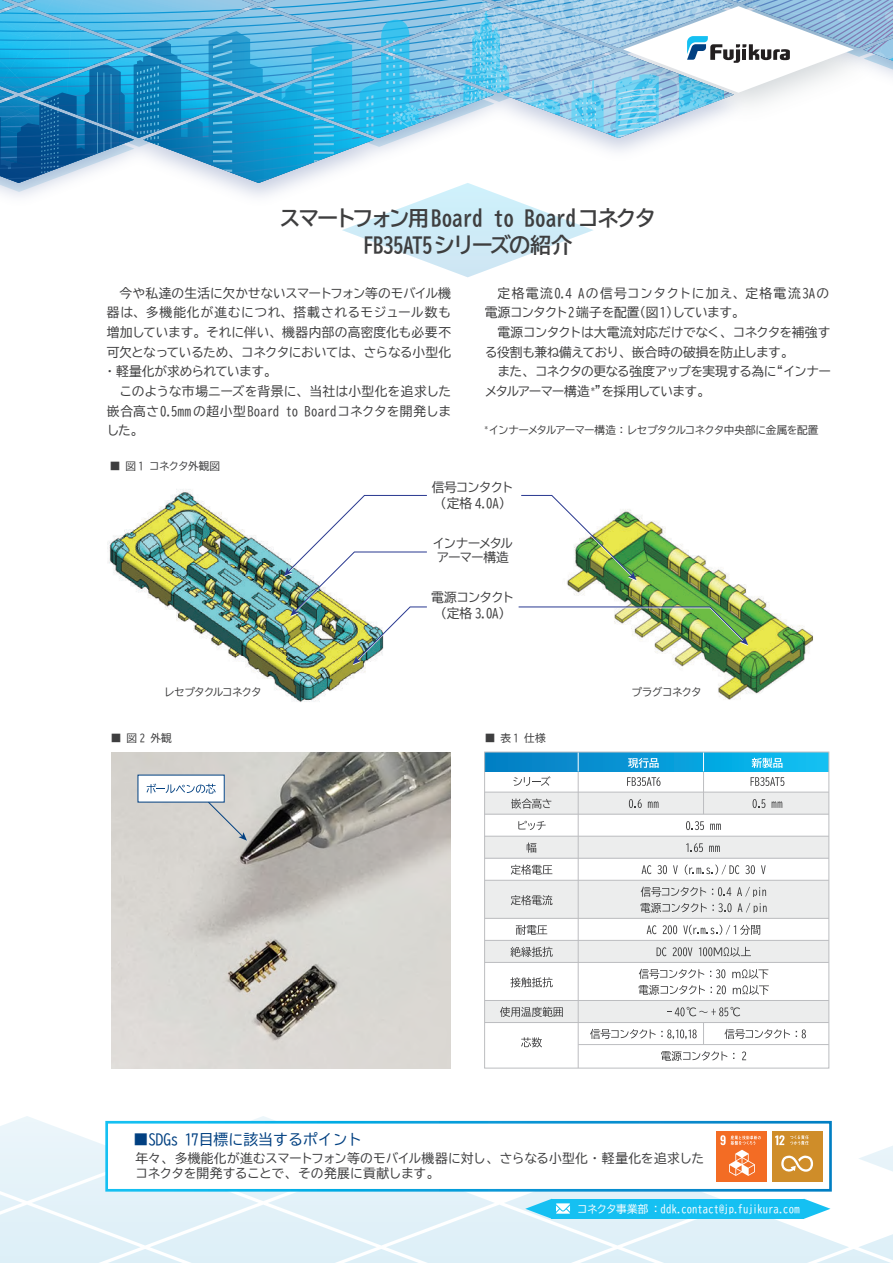
<style>
.page{position:relative;width:893px;height:1263px;background:#fff}
.page>*{position:absolute;margin:0;border:0;box-sizing:border-box;transform-origin:0 0}
.t1{font:21.3px/26.5px "BIZ UD Gothic Bold";letter-spacing:-.035em;color:#3e3e3f;text-align:center}
.t2{font:14.85px "BIZ UD Gothic";color:#014081}
.t3{font:12.75px/19.6px "BIZ UD Gothic";letter-spacing:-.025em;color:#3e3e3f;text-align:justify}
.t4{font:12.75px/14.9px "BIZ UD Gothic";letter-spacing:-.005em;color:#3e3e3f}
.t5{font:12.75px/19.6px "BIZ UD Gothic";letter-spacing:.015em;color:#3e3e3f}
.t6{font:12.75px/19.6px "BIZ UD Gothic";letter-spacing:-.06em;color:#3e3e3f}
.t7{font:12.75px/16.4px "BIZ UD Gothic";letter-spacing:-.05em;color:#3e3e3f}
.t8{font:12.75px/16.4px "BIZ UD Gothic";letter-spacing:-.08em;color:#3e3e3f}
.t9{font:12.75px/13.4px "BIZ UD Gothic";letter-spacing:-.1em;color:#3e3e3f;text-align:center}
.t10{font:10.65px "BIZ UD Gothic";letter-spacing:-.065em;color:#3e3e3f}
.t11{font:10.65px "BIZ UD Gothic";color:#fff}
.t12{font:10.65px "BIZ UD Gothic";letter-spacing:-.09em;color:#3e3e3f}
</style>
<div class="page">
<svg style="left:0;top:1116px;width:893px;height:147px"></svg>
<img style="left:0;top:183px;width:301px;height:14px">
<svg style="left:0;top:0;width:150px;height:9px"></svg>
<svg style="left:0;top:9px;width:310px;height:174px"></svg>
<svg style="left:97px;top:26px;width:213px;height:157px"></svg>
<img style="left:856px;top:0;width:37px;height:77px">
<svg style="left:310px;top:0;width:546px;height:277px"></svg>
<img style="left:107px;top:489px;width:284px;height:213px">
<img style="left:567px;top:515px;width:246px;height:185px">
<div style="left:485px;top:792px;width:344px;height:22px;background:#eceded"></div>
<div style="left:485px;top:836px;width:344px;height:22px;background:#eceded"></div>
<div style="left:485px;top:940px;width:344px;height:22px;background:#eceded"></div>
<div style="left:485px;top:1001px;width:344px;height:22px;background:#eceded"></div>
<div style="left:485px;top:880px;width:344px;height:38px;background:#eceded"></div>
<hr style="left:578px;top:752px;width:1px;height:316px;background:#bcbdc0">
<hr style="left:703px;top:771px;width:1px;height:43px;background:#bcbdc0">
<svg style="left:703px;top:1023px;width:1px;height:21px"></svg>
<hr style="left:485px;top:792px;width:344px;height:1px;background:#bcbdc0">
<hr style="left:485px;top:771px;width:344px;height:1px;background:#bcbdc0">
<hr style="left:485px;top:814px;width:344px;height:1px;background:#bcbdc0">
<hr style="left:485px;top:836px;width:344px;height:1px;background:#bcbdc0">
<hr style="left:485px;top:858px;width:344px;height:1px;background:#bcbdc0">
<hr style="left:485px;top:880px;width:344px;height:1px;background:#bcbdc0">
<hr style="left:485px;top:918px;width:344px;height:1px;background:#bcbdc0">
<hr style="left:485px;top:940px;width:344px;height:1px;background:#bcbdc0">
<hr style="left:485px;top:962px;width:344px;height:1px;background:#bcbdc0">
<hr style="left:485px;top:1000px;width:344px;height:1px;background:#bcbdc0">
<hr style="left:485px;top:1022px;width:344px;height:1px;background:#bcbdc0">
<hr style="left:578px;top:1044px;width:251px;height:1px;background:#bcbdc0">
<div style="left:485px;top:752px;width:344px;height:19px;background:linear-gradient(to right,#057ac1,#0dc0f3)"></div>
<div style="left:484px;top:752px;width:345px;height:316px;border:1px solid #bcbdc0"></div>
<svg style="left:661px;top:1051px;width:66px;height:10px"></svg>
<svg style="left:742px;top:1051px;width:4px;height:9px"></svg>
<svg style="left:521px;top:1037px;width:21px;height:10px"></svg>
<svg style="left:590px;top:1029px;width:107px;height:10px"></svg>
<svg style="left:724px;top:1029px;width:66px;height:10px"></svg>
<svg style="left:796px;top:1029px;width:10px;height:9px"></svg>
<svg style="left:500px;top:1007px;width:63px;height:10px"></svg>
<svg style="left:667px;top:1007px;width:73px;height:9px"></svg>
<svg style="left:639px;top:985px;width:66px;height:10px"></svg>
<svg style="left:711px;top:985px;width:15px;height:9px"></svg>
<svg style="left:733px;top:985px;width:36px;height:10px"></svg>
<svg style="left:510px;top:977px;width:43px;height:10px"></svg>
<svg style="left:639px;top:969px;width:65px;height:10px"></svg>
<svg style="left:710px;top:969px;width:15px;height:9px"></svg>
<svg style="left:732px;top:969px;width:36px;height:10px"></svg>
<svg style="left:510px;top:947px;width:43px;height:10px"></svg>
<svg style="left:657px;top:947px;width:9px;height:9px"></svg>
<svg style="left:673px;top:947px;width:19px;height:9px"></svg>
<svg style="left:699px;top:947px;width:52px;height:10px"></svg>
<svg style="left:516px;top:925px;width:31px;height:10px"></svg>
<svg style="left:647px;top:925px;width:9px;height:9px"></svg>
<svg style="left:663px;top:925px;width:14px;height:9px"></svg>
<svg style="left:683px;top:925px;width:77px;height:10px"></svg>
<svg style="left:641px;top:903px;width:89px;height:10px"></svg>
<svg style="left:727px;top:903px;width:5px;height:9px"></svg>
<svg style="left:737px;top:903px;width:30px;height:10px"></svg>
<svg style="left:511px;top:895px;width:41px;height:10px"></svg>
<svg style="left:641px;top:886px;width:65px;height:11px"></svg>
<svg style="left:712px;top:887px;width:19px;height:9px"></svg>
<svg style="left:737px;top:887px;width:29px;height:10px"></svg>
<svg style="left:511px;top:865px;width:41px;height:10px"></svg>
<svg style="left:642px;top:865px;width:9px;height:9px"></svg>
<svg style="left:657px;top:865px;width:10px;height:9px"></svg>
<svg style="left:673px;top:865px;width:5px;height:9px"></svg>
<svg style="left:685px;top:865px;width:54px;height:10px"></svg>
<svg style="left:745px;top:865px;width:10px;height:9px"></svg>
<svg style="left:761px;top:865px;width:5px;height:9px"></svg>
<svg style="left:527px;top:842px;width:9px;height:11px"></svg>
<svg style="left:686px;top:843px;width:17px;height:9px"></svg>
<svg style="left:709px;top:845px;width:11px;height:7px"></svg>
<svg style="left:518px;top:821px;width:28px;height:9px"></svg>
<svg style="left:686px;top:821px;width:18px;height:9px"></svg>
<svg style="left:710px;top:823px;width:11px;height:7px"></svg>
<svg style="left:511px;top:798px;width:40px;height:11px"></svg>
<svg style="left:629px;top:799px;width:13px;height:9px"></svg>
<svg style="left:648px;top:801px;width:10px;height:7px"></svg>
<svg style="left:753px;top:799px;width:12px;height:9px"></svg>
<svg style="left:772px;top:801px;width:10px;height:7px"></svg>
<svg style="left:513px;top:776px;width:37px;height:10px"></svg>
<svg style="left:627px;top:777px;width:33px;height:9px"></svg>
<svg style="left:751px;top:777px;width:33px;height:9px"></svg>
<svg style="left:628px;top:758px;width:31px;height:10px"></svg>
<svg style="left:752px;top:758px;width:30px;height:10px"></svg>
<svg style="left:703px;top:752px;width:1px;height:19px"></svg>
<svg style="left:578px;top:752px;width:1px;height:19px"></svg>
<img style="left:112px;top:752px;width:338px;height:316px">
<div style="left:107px;top:1122px;width:723px;height:68px;background:#fff"></div>
<div style="left:105px;top:1121px;width:727px;height:70px;border:3px solid #fff"></div>
<div style="left:772px;top:1131px;width:51px;height:50px;background:#cf8d29"></div>
<svg style="left:775px;top:1135px;width:9px;height:10px"></svg>
<svg style="left:781px;top:1155px;width:32px;height:17px"></svg>
<svg style="left:790px;top:1135px;width:19px;height:10px"></svg>
<div style="left:716px;top:1131px;width:51px;height:50px;background:#f36c24"></div>
<svg style="left:720px;top:1135px;width:41px;height:41px"></svg>
<div style="left:138px;top:775px;width:86px;height:27px;background:#fff"></div>
<svg style="left:146px;top:783px;width:70px;height:10px"></svg>
<svg style="left:284px;top:495px;width:143px;height:170px"></svg>
<svg style="left:521px;top:495px;width:115px;height:86px"></svg>
<img style="left:518px;top:606px;width:230px;height:40px">
<svg style="left:207px;top:801px;width:40px;height:40px"></svg>
<svg style="left:804px;top:1199px;width:26px;height:20px"></svg>
<div style="left:552px;top:1199px;width:252px;height:20px;background:#15c0f2"></div>
<svg style="left:525px;top:1199px;width:46px;height:20px"></svg>
<h1 class="t1" style="left:280px;top:205px;width:378px">スマートフォン用Board to Boardコネクタ<br>FB35AT5シリーズの紹介</h1>
<p class="t3" style="left:104px;top:283px;width:349px;text-indent:16px">今や私達の生活に欠かせないスマートフォン等のモバイル機器は、多機能化が進むにつれ、搭載されるモジュール数も増加しています。それに伴い、機器内部の高密度化も必要不可欠となっているため、コネクタにおいては、さらなる小型化・軽量化が求められています。</p>
<p class="t3" style="left:107px;top:381px;width:346px;text-indent:13px">このような市場ニーズを背景に、当社は小型化を追求した嵌合高さ0.5mmの超小型 Board to Boardコネクタを開発しました。</p>
<p class="t5" style="left:485px;top:283px;width:346px;text-indent:13px">定格電流0.4 Aの信号コンタクトに加え、定格電流3Aの電源コンタクト2 端子を配置（図1）しています。</p>
<p class="t3" style="left:485px;top:322px;width:347px;text-indent:13px">電源コンタクトは大電流対応だけでなく、コネクタを補強する役割も兼ね備えており、嵌合時の破損を防止します。</p>
<p class="t6" style="left:485px;top:362px;width:348px;text-indent:13px">また、コネクタの更なる強度アップを実現する為に“インナーメタルアーマー構造 <sup>*</sup>”を採用しています。</p>
<p class="t10" style="left:485px;top:424px;width:335px"><sup>*</sup> インナーメタルアーマー構造：レセプタクルコネクタ中央部に金属を配置</p>
<p class="t10" style="left:110px;top:460px;width:112px">■ 図 1 コネクタ外観図</p>
<p class="t8" style="left:432px;top:479px;width:83px">信号コンタクト（定格 4.0A）</p>
<p class="t9" style="left:432px;top:537px;width:82px">インナーメタルアーマー構造</p>
<p class="t7" style="left:431px;top:589px;width:85px">電源コンタクト（定格 3.0A）</p>
<p class="t12" style="left:164px;top:687px;width:99px">レセプタクルコネクタ</p>
<p class="t10" style="left:632px;top:687px;width:72px">プラグコネクタ</p>
<p class="t10" style="left:111px;top:733px;width:63px">■ 図2 外観</p>
<p class="t10" style="left:485px;top:733px;width:62px">■ 表1 仕様</p>
<p class="t2" style="left:134px;top:1132px;width:230px">■SDGs 17目標に該当するポイント</p>
<p class="t4" style="left:136px;top:1151px;width:570px">年々、多機能化が進むスマートフォン等のモバイル機器に対し、さらなる小型化・軽量化を追求したコネクタを開発することで、その発展に貢献します。</p>
<p class="t11" style="left:577px;top:1203px;width:224px">コネクタ事業部 : ddk.contact@jp.fujikura.com</p>
</div>
